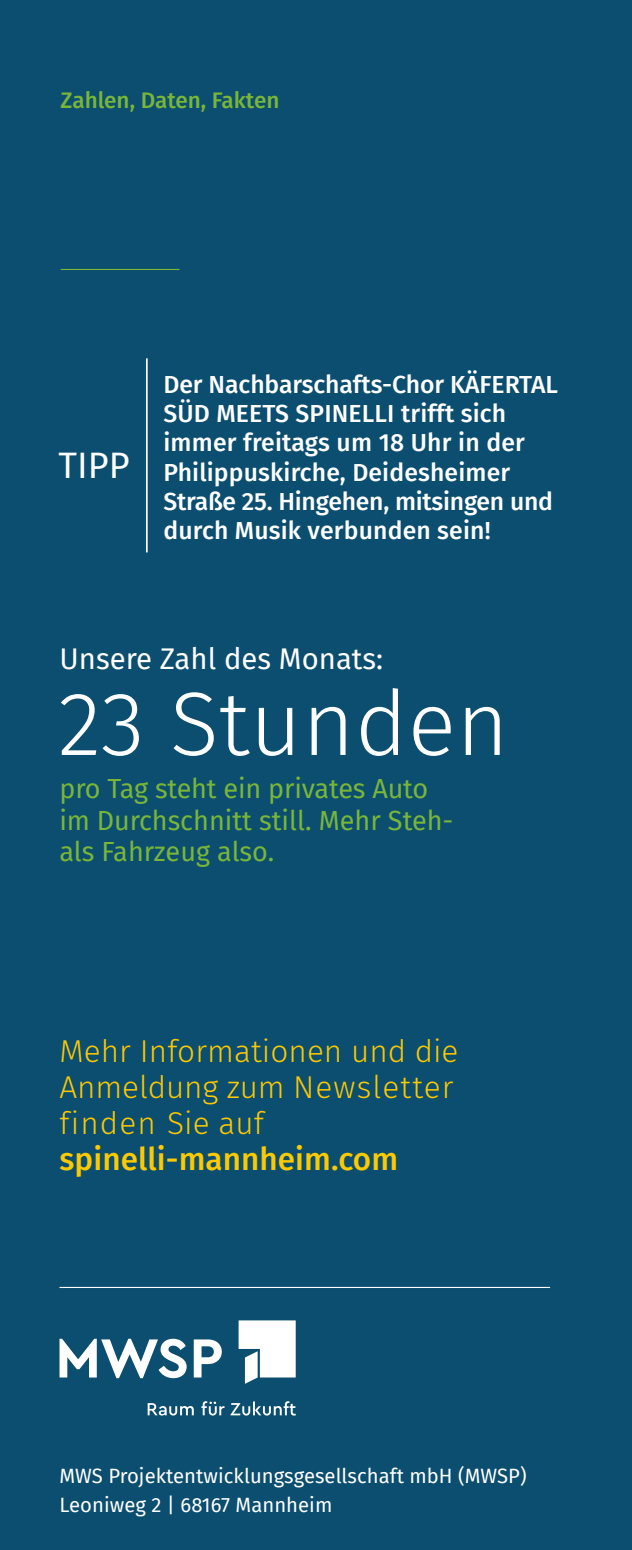
<style>
.page{position:relative;width:632px;height:1550px;background:#fff}
.page>*{position:absolute;margin:0;border:0;box-sizing:border-box;transform-origin:0 0}
.t1{font:300 90px "Fira Sans";color:#fff}
.t2{font:36px "Fira Sans";color:#fff}
.t3{font:300 31.5px/36px "Fira Sans";color:#fdc900}
.t4{font:500 31.5px "Fira Sans";color:#fdc900}
.t5{font:29.25px "Fira Sans";color:#fff}
.t6{font:27px "Fira Sans";letter-spacing:-.005em;color:#79b638}
.t7{font:500 24.75px/29.2px "Fira Sans";letter-spacing:.005em;color:#fff}
.t8{font:500 22.5px "Fira Sans";color:#79b638}
.t9{font:20.25px "Fira Sans";color:#fff}
</style>
<div class="page">
<div style="left:0;top:0;width:631px;height:1550px;background:#0b4e70"></div>
<hr style="left:59px;top:1287px;width:491px;height:1px;background:#fff">
<svg style="left:148px;top:1401px;width:147px;height:14px"></svg>
<svg style="left:238px;top:1320px;width:57px;height:64px"></svg>
<svg style="left:59px;top:1339px;width:127px;height:39px"></svg>
<svg style="left:194px;top:1339px;width:28px;height:38px"></svg>
<hr style="left:61px;top:269px;width:118px;height:1px;background:#79b638">
<hr style="left:146px;top:358px;width:2px;height:194px;background:#fff">
<p class="t8" style="left:61px;top:82px;width:220px">Zahlen, Daten, Fakten</p>
<p class="t2" style="left:58px;top:438px;width:73px">TIPP</p>
<p class="t7" style="left:163px;top:368px;width:396px">Der Nachbarschafts-Chor KÄFERTAL<br>SÜD MEETS SPINELLI trifft sich immer freitags um 18 Uhr in der<br>Philippuskirche, Deidesheimer<br>Straße 25. Hingehen, mitsingen und durch Musik verbunden sein!</p>
<p class="t5" style="left:59px;top:637px;width:325px">Unsere Zahl des Monats:</p>
<p class="t1" style="left:58px;top:660px;width:452px">23 Stunden</p>
<p class="t6" style="left:59px;top:768px;width:370px">pro Tag steht ein privates Auto</p>
<p class="t6" style="left:59px;top:800px;width:392px">im Durchschnitt still. Mehr Steh-</p>
<p class="t6" style="left:59px;top:831px;width:216px">als Fahrzeug also.</p>
<p class="t3" style="left:59px;top:1033px;width:400px">Mehr Informationen und die</p>
<p class="t3" style="left:59px;top:1069px;width:395px">Anmeldung zum Newsletter finden Sie auf</p>
<p class="t4" style="left:59px;top:1134px;width:340px">spinelli-mannheim.com</p>
<p class="t9" style="left:59px;top:1460px;width:468px">MWS Projektentwicklungsgesellschaft mbH (MWSP)</p>
<p class="t9" style="left:59px;top:1490px;width:274px">Leoniweg 2 | 68167 Mannheim</p>
</div>
